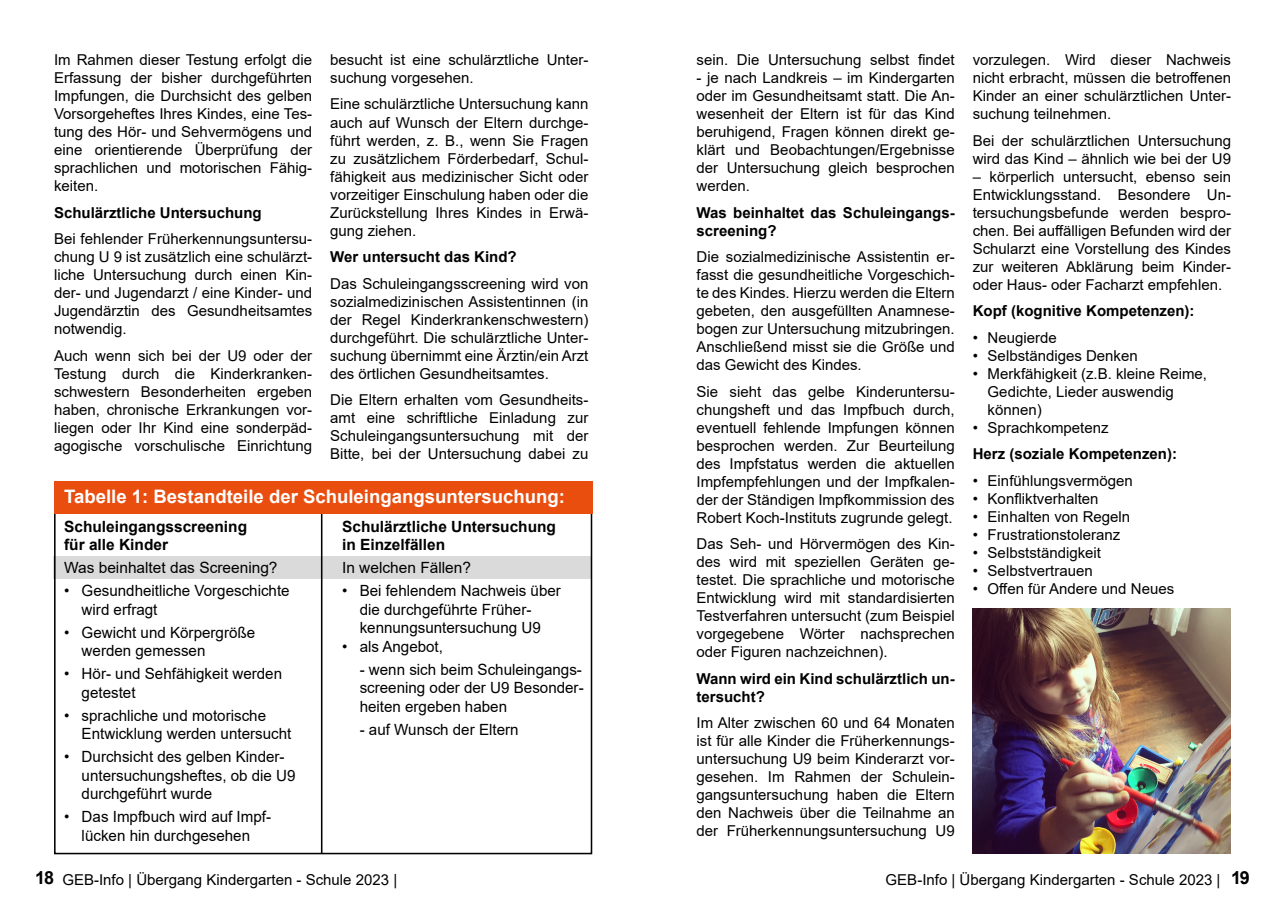
<style>
.page{position:relative;width:1285px;height:919px;background:#fff}
.page>*{position:absolute;margin:0;border:0;box-sizing:border-box;transform-origin:0 0}
.t1{font:700 18.6px "Arial";color:#fff}
.t2{font:15.45px/18.6px "Arial";color:#000}
.t3{font:700 15.45px/18.6px "Arial";color:#000}
.t4{font:15px/18px "Arial";color:#000;text-align:justify}
.t5{font:700 15px/18px "Arial";color:#000}
.s1{font-weight:700;font-size:18px}
</style>
<div class="page">
<div style="left:53px;top:556px;width:538px;height:23px;background:#dadada"></div>
<hr style="left:321px;top:507px;width:1px;height:346px;background:#000">
<div style="left:54px;top:481px;width:538px;height:33px;background:#e94e0f"></div>
<img style="left:972px;top:608px;width:258px;height:245px">
<p class="t4" style="left:54px;top:51px;width:260px">Im Rahmen dieser Testung erfolgt die Erfassung der bisher durchgeführten Impfungen, die Durchsicht des gelben Vorsorgeheftes Ihres Kindes, eine Tes&shy;tung des Hör- und Sehvermögens und eine orientierende Überprüfung der sprachlichen und motorischen Fähig&shy;keiten.</p>
<p class="t5" style="left:54px;top:203px;width:209px">Schulärztliche Untersuchung</p>
<p class="t4" style="left:54px;top:230px;width:260px">Bei fehlender Früherkennungsuntersu&shy;chung U 9 ist zusätzlich eine schulärzt&shy;liche Untersuchung durch einen Kin&shy;der- und Jugendarzt / eine Kinder- und Jugendärztin des Gesundheitsamtes notwendig.</p>
<p class="t4" style="left:54px;top:346px;width:260px">Auch wenn sich bei der U9 oder der Testung durch die Kinderkranken&shy;schwestern Besonderheiten ergeben haben, chronische Erkrankungen vor&shy;liegen oder Ihr Kind eine sonderpäd&shy;agogische vorschulische Einrichtung</p>
<p class="t4" style="left:330px;top:51px;width:260px">besucht ist eine schulärztliche Unter&shy;suchung vorgesehen.</p>
<p class="t4" style="left:330px;top:95px;width:260px">Eine schulärztliche Untersuchung kann auch auf Wunsch der Eltern durchge&shy;führt werden, z. B., wenn Sie Fragen zu zusätzlichem Förderbedarf, Schul&shy;fähigkeit aus medizinischer Sicht oder vorzeitiger Einschulung haben oder die Zurückstellung Ihres Kindes in Erwä&shy;gung ziehen.</p>
<p class="t5" style="left:330px;top:248px;width:188px">Wer untersucht das Kind?</p>
<p class="t4" style="left:330px;top:274px;width:260px">Das Schuleingangsscreening wird von sozialmedizinischen Assistentinnen (in der Regel Kinderkrankenschwestern) durchgeführt. Die schulärztliche Unter&shy;suchung übernimmt eine Ärztin/ein Arzt des örtlichen Gesundheitsamtes.</p>
<p class="t4" style="left:330px;top:391px;width:260px">Die Eltern erhalten vom Gesundheits&shy;amt eine schriftliche Einladung zur Schuleingangsuntersuchung mit der Bitte, bei der Untersuchung dabei zu</p>
<p class="t1" style="left:64px;top:483px;width:502px">Tabelle 1: Bestandteile der Schuleingangsuntersuchung:</p>
<p class="t3" style="left:64px;top:517px;width:184px">Schuleingangsscreening für alle Kinder</p>
<p class="t2" style="left:64px;top:558px;width:215px">Was beinhaltet das Screening?</p>
<p class="t2" style="left:82px;top:581px;width:209px;text-indent:-18px">• Gesundheitliche Vorgeschichte wird erfragt</p>
<p class="t2" style="left:82px;top:622px;width:175px;text-indent:-18px">• Gewicht und Körpergröße werden gemessen</p>
<p class="t2" style="left:82px;top:664px;width:202px;text-indent:-18px">• Hör- und Sehfähigkeit werden getestet</p>
<p class="t2" style="left:82px;top:705px;width:211px;text-indent:-18px">• sprachliche und motorische<br>Entwicklung werden untersucht</p>
<p class="t2" style="left:82px;top:747px;width:215px;text-indent:-18px">• Durchsicht des gelben Kinder&shy;untersuchungsheftes, ob die U9 durchgeführt wurde</p>
<p class="t2" style="left:64px;top:807px;width:208px;text-align:center">• Das Impfbuch wird auf Impf&shy;lücken hin durchgesehen</p>
<p class="t3" style="left:342px;top:517px;width:215px">Schulärztliche Untersuchung in Einzelfällen</p>
<p class="t2" style="left:342px;top:558px;width:130px">In welchen Fällen?</p>
<p class="t2" style="left:359px;top:581px;width:203px;text-indent:-18px">• Bei fehlendem Nachweis über die durchgeführte Früher&shy;kennungsuntersuchung U9</p>
<p class="t2" style="left:342px;top:637px;width:102px">• als Angebot,</p>
<p class="t2" style="left:359px;top:659px;width:225px;text-align:justify">- wenn sich beim Schuleingangs&shy;screening oder der U9 Besonder&shy;heiten ergeben haben</p>
<p class="t2" style="left:359px;top:719px;width:160px">- auf Wunsch der Eltern</p>
<p class="t4" style="left:696px;top:51px;width:260px">sein. Die Untersuchung selbst findet</p>
<p class="t4" style="left:696px;top:69px;width:260px">- je nach Landkreis – im Kindergarten oder im Gesundheitsamt statt. Die An&shy;wesenheit der Eltern ist für das Kind beruhigend, Fragen können direkt ge&shy;klärt und Beobachtungen/Ergebnisse der Untersuchung gleich besprochen werden.</p>
<p class="t5" style="left:696px;top:203px;width:260px">Was beinhaltet das Schuleingangs&shy;screening?</p>
<p class="t4" style="left:696px;top:248px;width:260px">Die sozialmedizinische Assistentin er&shy;fasst die gesundheitliche Vorgeschich&shy;te des Kindes. Hierzu werden die Eltern gebeten, den ausgefüllten Anamnese&shy;bogen zur Untersuchung mitzubringen.<br>Anschließend misst sie die Größe und das Gewicht des Kindes.</p>
<p class="t4" style="left:696px;top:382px;width:260px">Sie sieht das gelbe Kinderuntersu&shy;chungsheft und das Impfbuch durch, eventuell fehlende Impfungen können besprochen werden. Zur Beurteilung des Impfstatus werden die aktuellen Impfempfehlungen und der Impfkalen&shy;der der Ständigen Impfkommission des Robert Koch-Instituts zugrunde gelegt.</p>
<p class="t4" style="left:696px;top:535px;width:260px">Das Seh- und Hörvermögen des Kin&shy;des wird mit speziellen Geräten ge&shy;testet. Die sprachliche und motorische Entwicklung wird mit standardisierten Testverfahren untersucht (zum Beispiel vorgegebene Wörter nachsprechen oder Figuren nachzeichnen).</p>
<p class="t5" style="left:696px;top:669px;width:260px">Wann wird ein Kind schulärztlich un&shy;tersucht?</p>
<p class="t4" style="left:696px;top:714px;width:260px">Im Alter zwischen 60 und 64 Monaten ist für alle Kinder die Früherkennungs&shy;untersuchung U9 beim Kinderarzt vor&shy;gesehen. Im Rahmen der Schulein&shy;gangsuntersuchung haben die Eltern den Nachweis über die Teilnahme an der Früherkennungsuntersuchung U9</p>
<p class="t4" style="left:972px;top:51px;width:260px">vorzulegen. Wird dieser Nachweis nicht erbracht, müssen die betroffenen Kinder an einer schulärztlichen Unter&shy;suchung teilnehmen.</p>
<p class="t4" style="left:972px;top:131px;width:260px">Bei der schulärztlichen Untersuchung wird das Kind – ähnlich wie bei der U9</p>
<p class="t4" style="left:972px;top:167px;width:260px">– körperlich untersucht, ebenso sein Entwicklungsstand. Besondere Un&shy;tersuchungsbefunde werden bespro&shy;chen. Bei auffälligen Befunden wird der Schularzt eine Vorstellung des Kindes zur weiteren Abklärung beim Kinder&shy;oder Haus- oder Facharzt empfehlen.</p>
<p class="t5" style="left:972px;top:302px;width:223px">Kopf (kognitive Kompetenzen):</p>
<p class="t4" style="left:972px;top:328px;width:86px">• Neugierde</p>
<p class="t4" style="left:972px;top:346px;width:166px">• Selbständiges Denken</p>
<p class="t4" style="left:987px;top:364px;width:221px;text-align:left;text-indent:-15px">• Merkfähigkeit (z.B. kleine Reime,<br>Gedichte, Lieder auswendig können)</p>
<p class="t4" style="left:972px;top:418px;width:137px">• Sprachkompetenz</p>
<p class="t5" style="left:972px;top:445px;width:206px">Herz (soziale Kompetenzen):</p>
<p class="t4" style="left:972px;top:471px;width:161px">• Einfühlungsvermögen</p>
<p class="t4" style="left:972px;top:489px;width:127px">• Konfliktverhalten</p>
<p class="t4" style="left:972px;top:507px;width:159px">• Einhalten von Regeln</p>
<p class="t4" style="left:972px;top:525px;width:149px">• Frustrationstoleranz</p>
<p class="t4" style="left:972px;top:543px;width:130px">• Selbstständigkeit</p>
<p class="t4" style="left:972px;top:561px;width:121px">• Selbstvertrauen</p>
<p class="t4" style="left:972px;top:579px;width:203px">• Offen für Andere und Neues</p>
<p class="t4" style="left:35px;top:870px;width:363px"><span class="s1">18</span> GEB-Info | Übergang Kindergarten - Schule 2023 |</p>
<p class="t4" style="left:885px;top:870px;width:365px">GEB-Info | Übergang Kindergarten - Schule 2023 | <span class="s1">19</span></p>
</div>
